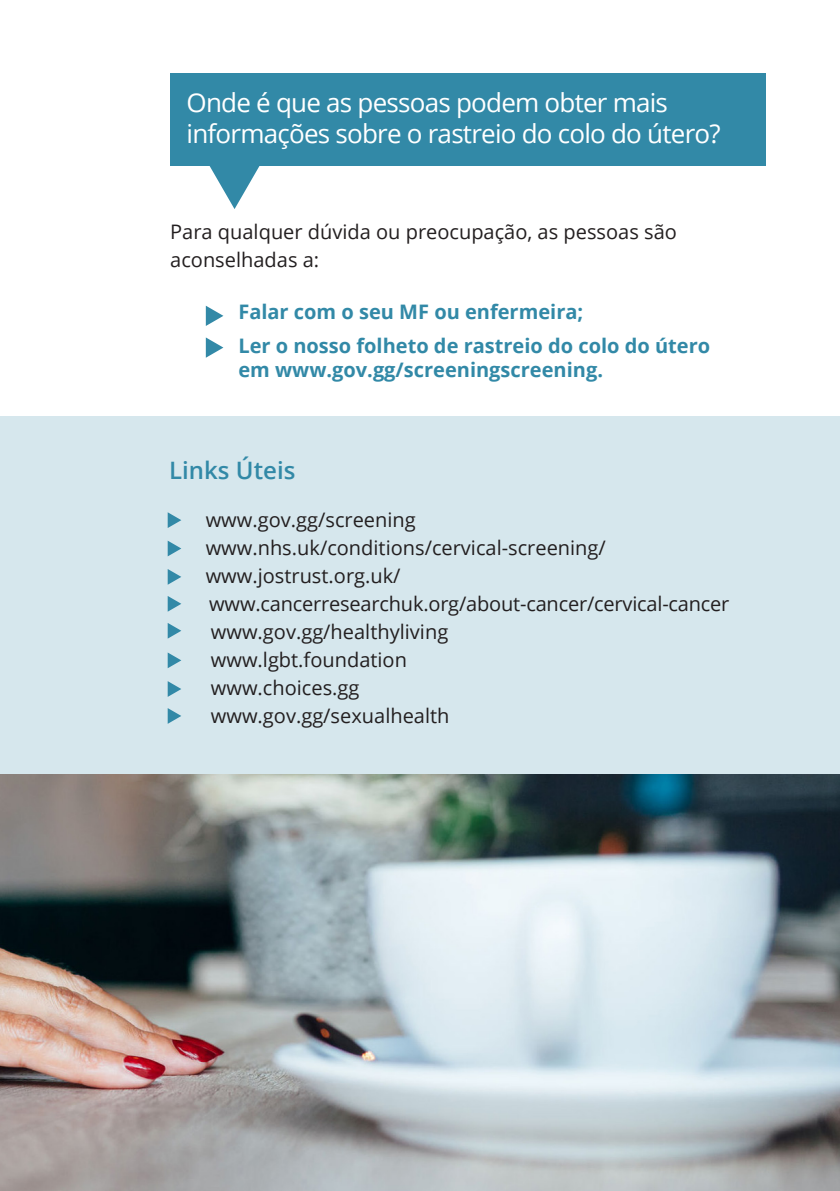
<style>
.page{position:relative;width:840px;height:1191px;background:#fff}
.page>*{position:absolute;margin:0;border:0;box-sizing:border-box;transform-origin:0 0}
.t1{font:26px/31.2px "Open Sans";letter-spacing:-.03em;color:#fff}
.t2{font:600 24px "Open Sans";color:#3289a7}
.t3{font:20px/28px "Open Sans";color:#231f20}
.t4{font:700 20px/24px "Open Sans";color:#3289a7}
</style>
<div class="page">
<div style="left:0;top:416px;width:839px;height:360px;background:#d6e7ed"></div>
<div style="left:170px;top:74px;width:595px;height:92px;background:#3289a7"></div>
<svg style="left:209px;top:166px;width:51px;height:43px"></svg>
<svg style="left:206px;top:306px;width:17px;height:20px"></svg>
<svg style="left:206px;top:337px;width:17px;height:21px"></svg>
<svg style="left:168px;top:512px;width:13px;height:16px"></svg>
<svg style="left:168px;top:541px;width:13px;height:15px"></svg>
<svg style="left:168px;top:569px;width:13px;height:16px"></svg>
<svg style="left:168px;top:623px;width:13px;height:15px"></svg>
<svg style="left:168px;top:708px;width:13px;height:16px"></svg>
<svg style="left:168px;top:652px;width:13px;height:16px"></svg>
<svg style="left:168px;top:596px;width:13px;height:15px"></svg>
<svg style="left:168px;top:681px;width:13px;height:16px"></svg>
<img style="left:0;top:774px;width:839px;height:417px">
<p class="t1" style="left:186px;top:86px;width:535px">Onde é que as pessoas podem obter mais informações sobre o rastreio do colo do útero?</p>
<p class="t3" style="left:170px;top:217px;width:508px">Para qualquer dúvida ou preocupação, as pessoas são aconselhadas a:</p>
<p class="t4" style="left:238px;top:299px;width:346px">Falar com o seu MF ou enfermeira;</p>
<p class="t4" style="left:238px;top:333px;width:473px">Ler o nosso folheto de rastreio do colo do útero em www.gov.gg/screeningscreening.</p>
<p class="t2" style="left:169px;top:453px;width:128px">Links Úteis</p>
<p class="t3" style="left:205px;top:505px;width:211px">www.gov.gg/screening</p>
<p class="t3" style="left:205px;top:533px;width:401px">www.nhs.uk/conditions/cervical-screening/</p>
<p class="t3" style="left:205px;top:561px;width:196px">www.jostrust.org.uk/</p>
<p class="t3" style="left:209px;top:589px;width:521px">www.cancerresearchuk.org/about-cancer/cervical-cancer</p>
<p class="t3" style="left:211px;top:617px;width:239px">www.gov.gg/healthyliving</p>
<p class="t3" style="left:211px;top:645px;width:197px">www.lgbt.foundation</p>
<p class="t3" style="left:211px;top:673px;width:150px">www.choices.gg</p>
<p class="t3" style="left:211px;top:701px;width:240px">www.gov.gg/sexualhealth</p>
</div>
